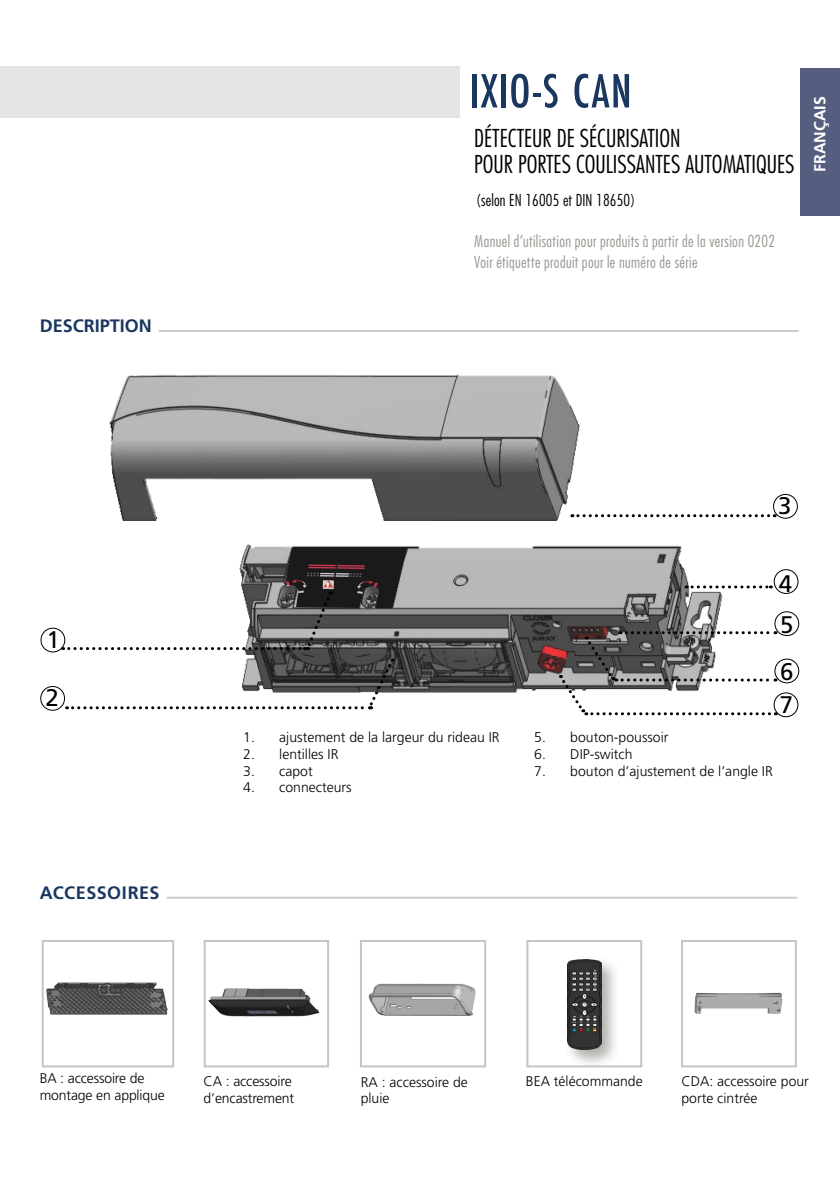
<style>
.page{position:relative;width:840px;height:1191px;background:#fff}
.page>*{position:absolute;margin:0;border:0;box-sizing:border-box;transform-origin:0 0}
.t1{font:500 50px "Futura PT Cond";letter-spacing:.03em;color:#1a3760}
.t2{font:300 condensed 24px/26px "Futura LT";color:#000}
.t3{font:24px "Frutiger LT Std";color:#000}
.t4{font:700 18px "Frutiger LT Std";letter-spacing:.005em;color:#1a3760}
.t5{font:700 18px "Frutiger LT Std";letter-spacing:.025em;color:#1a3760}
.t6{font:300 condensed 16px/21.4px "Futura LT";letter-spacing:.025em;color:#969890}
.t7{font:300 condensed 16px "Futura LT";letter-spacing:.01em;color:#000}
.t8{font:700 16px "Frutiger LT Std";color:#fff}
.t9{font:300 14px/16.8px "Frutiger LT Std";color:#000}
</style>
<div class="page">
<div style="left:0;top:66px;width:459px;height:52px;background:#e4e4e2"></div>
<img style="left:47px;top:982px;width:121px;height:33px">
<div style="left:42px;top:940px;width:132px;height:127px;border:2px solid #c4c6c1"></div>
<img style="left:208px;top:988px;width:112px;height:29px">
<div style="left:203px;top:940px;width:126px;height:127px;border:2px solid #c4c6c1"></div>
<img style="left:368px;top:983px;width:108px;height:33px">
<div style="left:360px;top:940px;width:126px;height:127px;border:2px solid #c4c6c1"></div>
<div style="left:564px;top:956px;width:55px;height:110px;background:#969890;opacity:.75"></div>
<img style="left:567px;top:959px;width:34px;height:90px">
<div style="left:526px;top:940px;width:116px;height:127px;border:2px solid #c4c6c1"></div>
<div style="left:799px;top:68px;width:40px;height:147px;background:#565e80"></div>
<img style="left:694px;top:992px;width:89px;height:22px">
<div style="left:680px;top:940px;width:116px;height:127px;border:2px solid #c4c6c1"></div>
<img style="left:40px;top:330px;width:760px;height:388px">
<div style="left:41px;top:686px;width:23px;height:24px;background:#fff;border-radius:50%"></div>
<div style="left:40px;top:686px;width:25px;height:25px;border:1px solid #000;border-radius:50%"></div>
<div style="left:773px;top:494px;width:23px;height:24px;background:#fff;border-radius:50%"></div>
<div style="left:772px;top:494px;width:25px;height:25px;border:1px solid #000;border-radius:50%"></div>
<div style="left:773px;top:569px;width:24px;height:24px;background:#fff;border-radius:50%"></div>
<div style="left:773px;top:569px;width:25px;height:25px;border:1px solid #000;border-radius:50%"></div>
<svg style="left:571px;top:514px;width:203px;height:3px"></svg>
<div style="left:41px;top:628px;width:24px;height:24px;background:#fff;border-radius:50%"></div>
<div style="left:40px;top:627px;width:25px;height:25px;border:1px solid #000;border-radius:50%"></div>
<svg style="left:63px;top:591px;width:269px;height:59px"></svg>
<svg style="left:685px;top:585px;width:86px;height:3px"></svg>
<div style="left:773px;top:693px;width:24px;height:23px;background:#fff;border-radius:50%"></div>
<div style="left:773px;top:692px;width:25px;height:25px;border:1px solid #000;border-radius:50%"></div>
<div style="left:774px;top:659px;width:24px;height:24px;background:#fff;border-radius:50%"></div>
<div style="left:774px;top:658px;width:24px;height:25px;border:1px solid #000;border-radius:50%"></div>
<svg style="left:66px;top:658px;width:327px;height:51px"></svg>
<div style="left:774px;top:612px;width:24px;height:23px;background:#fff;border-radius:50%"></div>
<div style="left:774px;top:611px;width:24px;height:25px;border:1px solid #000;border-radius:50%"></div>
<svg style="left:559px;top:631px;width:216px;height:84px"></svg>
<hr style="left:167px;top:896px;width:630px;height:2px;background:#969890">
<hr style="left:159px;top:330px;width:639px;height:2px;background:#969890">
<p class="t4" style="left:40px;top:315px;width:114px">DESCRIPTION</p>
<h2 class="t3" style="left:46px;top:625px;width:15px">1</h2>
<h2 class="t3" style="left:45px;top:684px;width:15px">2</h2>
<p class="t5" style="left:40px;top:881px;width:121px">ACCESSOIRES</p>
<h1 class="t1" style="left:469px;top:61px;width:163px">IXIO-S CAN</h1>
<h2 class="t2" style="left:474px;top:126px;width:321px">DÉTECTEUR DE SÉCURISATION<br>POUR PORTES COULISSANTES AUTOMATIQUES</h2>
<p class="t7" style="left:476px;top:190px;width:160px">(selon EN 16005 et DIN 18650)</p>
<p class="t6" style="left:474px;top:230px;width:302px">Manuel d’utilisation pour produits à partir de la version 0202<br>Voir étiquette produit pour le numéro de série</p>
<p class="t8" style="left:810px;top:172px;width:77px;rotate:-90deg">FRANÇAIS</p>
<p class="t9" style="left:243px;top:729px;width:258px">1. ajustement de la largeur du rideau IR</p>
<p class="t9" style="left:243px;top:745px;width:97px">2. lentilles IR</p>
<p class="t9" style="left:243px;top:762px;width:71px">3. capot</p>
<p class="t9" style="left:243px;top:779px;width:110px">4. connecteurs</p>
<h2 class="t3" style="left:777px;top:492px;width:15px">3</h2>
<h2 class="t3" style="left:778px;top:569px;width:15px">4</h2>
<h2 class="t3" style="left:779px;top:610px;width:15px">5</h2>
<h2 class="t3" style="left:779px;top:658px;width:15px">6</h2>
<p class="t9" style="left:534px;top:729px;width:136px">5. bouton-poussoir</p>
<p class="t9" style="left:534px;top:745px;width:100px">6. DIP-switch</p>
<p class="t9" style="left:534px;top:762px;width:240px">7. bouton d’ajustement de l’angle IR</p>
<h2 class="t3" style="left:779px;top:690px;width:15px">7</h2>
<p class="t9" style="left:40px;top:1070px;width:127px">BA : accessoire de montage en applique</p>
<p class="t9" style="left:203px;top:1073px;width:92px">CA : accessoire d’encastrement</p>
<p class="t9" style="left:360px;top:1073px;width:109px">RA : accessoire de pluie</p>
<p class="t9" style="left:525px;top:1073px;width:118px">BEA télécommande</p>
<p class="t9" style="left:681px;top:1073px;width:129px">CDA: accessoire pour porte cintrée</p>
</div>
